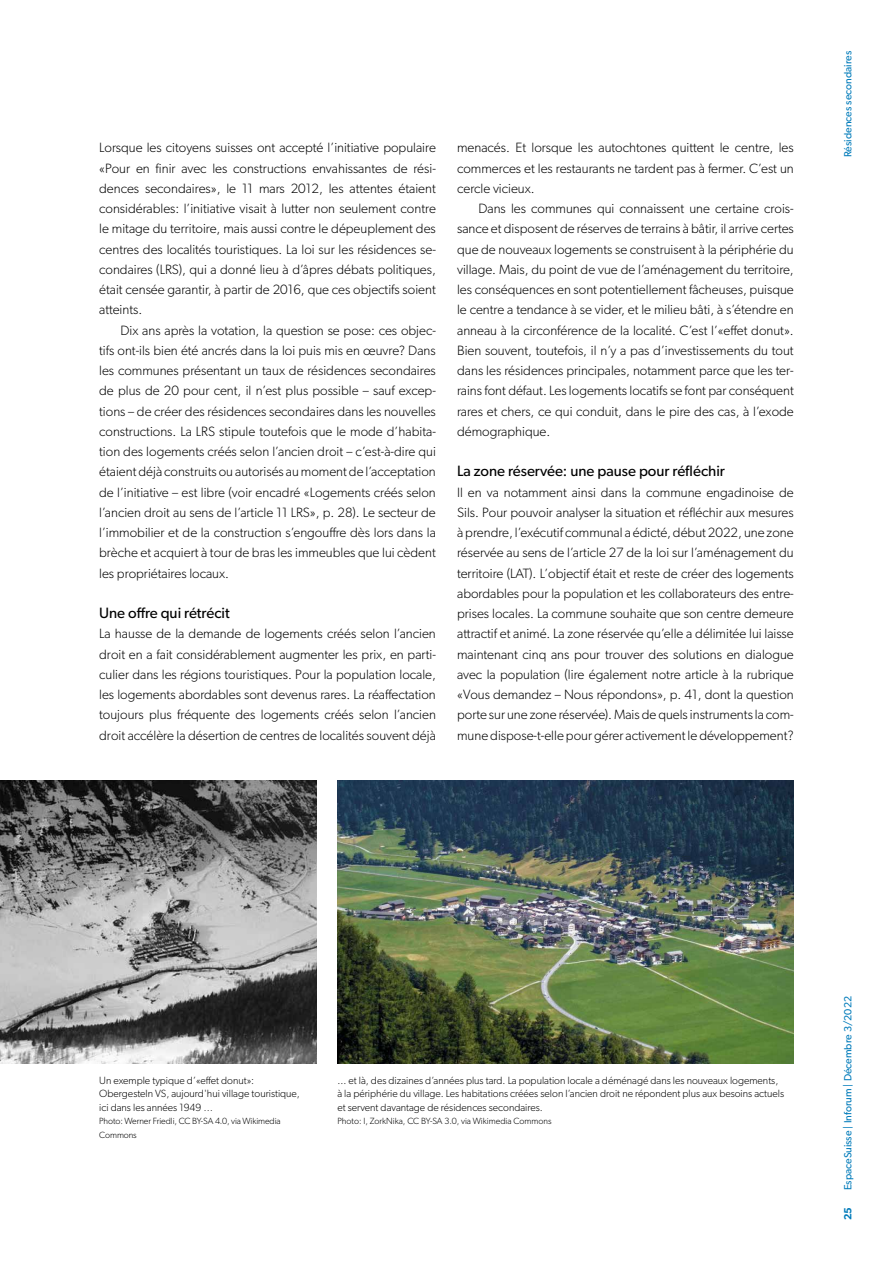
<style>
.page{position:relative;width:893px;height:1263px;background:#fff}
.page>*{position:absolute;margin:0;border:0;box-sizing:border-box;transform-origin:0 0}
.Untertitel{font:15px "Gibson";color:#000}
.Lauftext_Blocksatz{font:300 13.5px/20.2px "Gibson";color:#000;text-align:justify}
.Lauftext_Box-mit-Hin{font:300 13.5px "Gibson";color:#000}
.Lauftext_Blocksatz_E{font:300 13.5px/20.2px "Gibson";color:#000;text-align:justify}
.Bildlegende_linksbün{font:300 10.5px/13.5px "Gibson";color:#000}
.Lauftext_Box-mit-Hin-2{font:10.5px "Gibson";color:#007bba}
.t1{font:600 10.5px "Gibson";color:#007bba}
.Bildlegende_linksbün-2{font:300 9px/13.5px "Gibson";letter-spacing:-.01em;color:#000}
</style>
<div class="page">
<img style="left:0;top:780px;width:317px;height:284px">
<img style="left:338px;top:780px;width:456px;height:284px">
<p class="Lauftext_Box-mit-Hin" style="left:99px;top:139px;width:338px">Lorsque les citoyens suisses ont accepté l’initiative populaire</p>
<p class="Lauftext_Box-mit-Hin" style="left:99px;top:160px;width:338px">«Pour en finir avec les constructions envahissantes de rési-</p>
<p class="Lauftext_Box-mit-Hin" style="left:99px;top:180px;width:338px">dences secondaires», le 11 mars 2012, les attentes étaient</p>
<p class="Lauftext_Box-mit-Hin" style="left:99px;top:200px;width:338px">considérables: l’initiative visait à lutter non seulement contre</p>
<p class="Lauftext_Box-mit-Hin" style="left:99px;top:220px;width:338px">le mitage du territoire, mais aussi contre le dépeuplement des</p>
<p class="Lauftext_Box-mit-Hin" style="left:99px;top:241px;width:338px">centres des localités touristiques. La loi sur les résidences se-</p>
<p class="Lauftext_Box-mit-Hin" style="left:99px;top:261px;width:338px">condaires (LRS), qui a donné lieu à d’âpres débats politiques,</p>
<p class="Lauftext_Box-mit-Hin" style="left:99px;top:281px;width:338px">était censée garantir, à partir de 2016, que ces objectifs soient</p>
<p class="Lauftext_Box-mit-Hin" style="left:99px;top:301px;width:45px">atteints.</p>
<p class="Lauftext_Box-mit-Hin" style="left:120px;top:322px;width:317px">Dix ans après la votation, la question se pose: ces objec-</p>
<p class="Lauftext_Box-mit-Hin" style="left:99px;top:342px;width:338px">tifs ont-ils bien été ancrés dans la loi puis mis en œuvre? Dans</p>
<p class="Lauftext_Box-mit-Hin" style="left:99px;top:362px;width:338px">les communes présentant un taux de résidences secondaires</p>
<p class="Lauftext_Box-mit-Hin" style="left:99px;top:382px;width:338px">de plus de 20 pour cent, il n’est plus possible – sauf excep-</p>
<p class="Lauftext_Box-mit-Hin" style="left:99px;top:403px;width:338px">tions – de créer des résidences secondaires dans les nouvelles</p>
<p class="Lauftext_Box-mit-Hin" style="left:99px;top:423px;width:338px">constructions. La LRS stipule toutefois que le mode d’habita-</p>
<p class="Lauftext_Box-mit-Hin" style="left:99px;top:443px;width:338px">tion des logements créés selon l’ancien droit – c’est-à-dire qui</p>
<p class="Lauftext_Box-mit-Hin" style="left:99px;top:463px;width:338px">étaient déjà construits ou autorisés au moment de l’acceptation</p>
<p class="Lauftext_Box-mit-Hin" style="left:99px;top:484px;width:338px">de l’initiative – est libre (voir encadré «Logements créés selon</p>
<p class="Lauftext_Box-mit-Hin" style="left:99px;top:504px;width:338px">l’ancien droit au sens de l’article 11 LRS», p. 28). Le secteur de</p>
<p class="Lauftext_Blocksatz_E" style="left:99px;top:522px;width:338px">l’immobilier et de la construction s’engouffre dès lors dans la brèche et acquiert à tour de bras les immeubles que lui cèdent les propriétaires locaux.</p>
<p class="Untertitel" style="left:99px;top:604px;width:132px">Une offre qui rétrécit</p>
<p class="Lauftext_Blocksatz" style="left:99px;top:623px;width:338px">La hausse de la demande de logements créés selon l’ancien droit en a fait considérablement augmenter les prix, en parti&shy;culier dans les régions touristiques. Pour la population locale, les logements abordables sont devenus rares. La réaffectation toujours plus fréquente des logements créés selon l’ancien droit accélère la désertion de centres de localités souvent déjà</p>
<p class="Lauftext_Blocksatz" style="left:457px;top:137px;width:338px">menacés. Et lorsque les autochtones quittent le centre, les commerces et les restaurants ne tardent pas à fermer. C’est un cercle vicieux.</p>
<p class="Lauftext_Blocksatz_E" style="left:457px;top:198px;width:338px;text-indent:21px">Dans les communes qui connaissent une certaine crois&shy;sance et disposent de réserves de terrains à bâtir, il arrive certes que de nouveaux logements se construisent à la périphérie du village. Mais, du point de vue de l’aménagement du territoire, les conséquences en sont potentiellement fâcheuses, puisque le centre a tendance à se vider, et le milieu bâti, à s’étendre en anneau à la circonférence de la localité. C’est l’«effet donut».<br>Bien souvent, toutefois, il n’y a pas d’investissements du tout dans les résidences principales, notamment parce que les ter&shy;rains font défaut. Les logements locatifs se font par conséquent rares et chers, ce qui conduit, dans le pire des cas, à l’exode démographique.</p>
<p class="Untertitel" style="left:457px;top:462px;width:269px">La zone réservée: une pause pour réfléchir</p>
<p class="Lauftext_Blocksatz" style="left:457px;top:482px;width:338px">Il en va notamment ainsi dans la commune engadinoise de Sils. Pour pouvoir analyser la situation et réfléchir aux mesures à prendre, l’exécutif communal a édicté, début 2022, une zone réservée au sens de l’article 27 de la loi sur l’aménagement du territoire (LAT). L’objectif était et reste de créer des logements abordables pour la population et les collaborateurs des entre&shy;prises locales. La commune souhaite que son centre demeure attractif et animé. La zone réservée qu’elle a délimitée lui laisse maintenant cinq ans pour trouver des solutions en dialogue avec la population (lire également notre article à la rubrique «Vous demandez – Nous répondons», p. 41, dont la question porte sur une zone réservée). Mais de quels instruments la com&shy;mune dispose-t-elle pour gérer activement le développement?</p>
<p class="Lauftext_Box-mit-Hin-2" style="left:841px;top:157px;width:108px;rotate:-90deg">Résidences secondaires</p>
<p class="Bildlegende_linksbün" style="left:99px;top:1073px;width:202px">Un exemple typique d’«effet donut»:<br>Obergesteln VS, aujourd'hui village touristique, ici dans les années 1949 …</p>
<p class="Bildlegende_linksbün-2" style="left:99px;top:1114px;width:183px">Photo: Werner Friedli, CC BY-SA 4.0, via Wikimedia<br>Commons</p>
<p class="Bildlegende_linksbün" style="left:337px;top:1073px;width:448px">... et là, des dizaines d’années plus tard. La population locale a déménagé dans les nouveaux logements, à la périphérie du village. Les habitations créées selon l’ancien droit ne répondent plus aux besoins actuels et servent davantage de résidences secondaires.</p>
<p class="Bildlegende_linksbün-2" style="left:337px;top:1114px;width:216px">Photo: I, ZorkNika, CC BY-SA 3.0, via Wikimedia Commons</p>
<p class="Lauftext_Box-mit-Hin-2" style="left:842px;top:1190px;width:196px;rotate:-90deg">EspaceSuisse | Inforum | Décembre 3/2022</p>
<p class="t1" style="left:842px;top:1220px;width:15px;rotate:-90deg">25</p>
</div>
